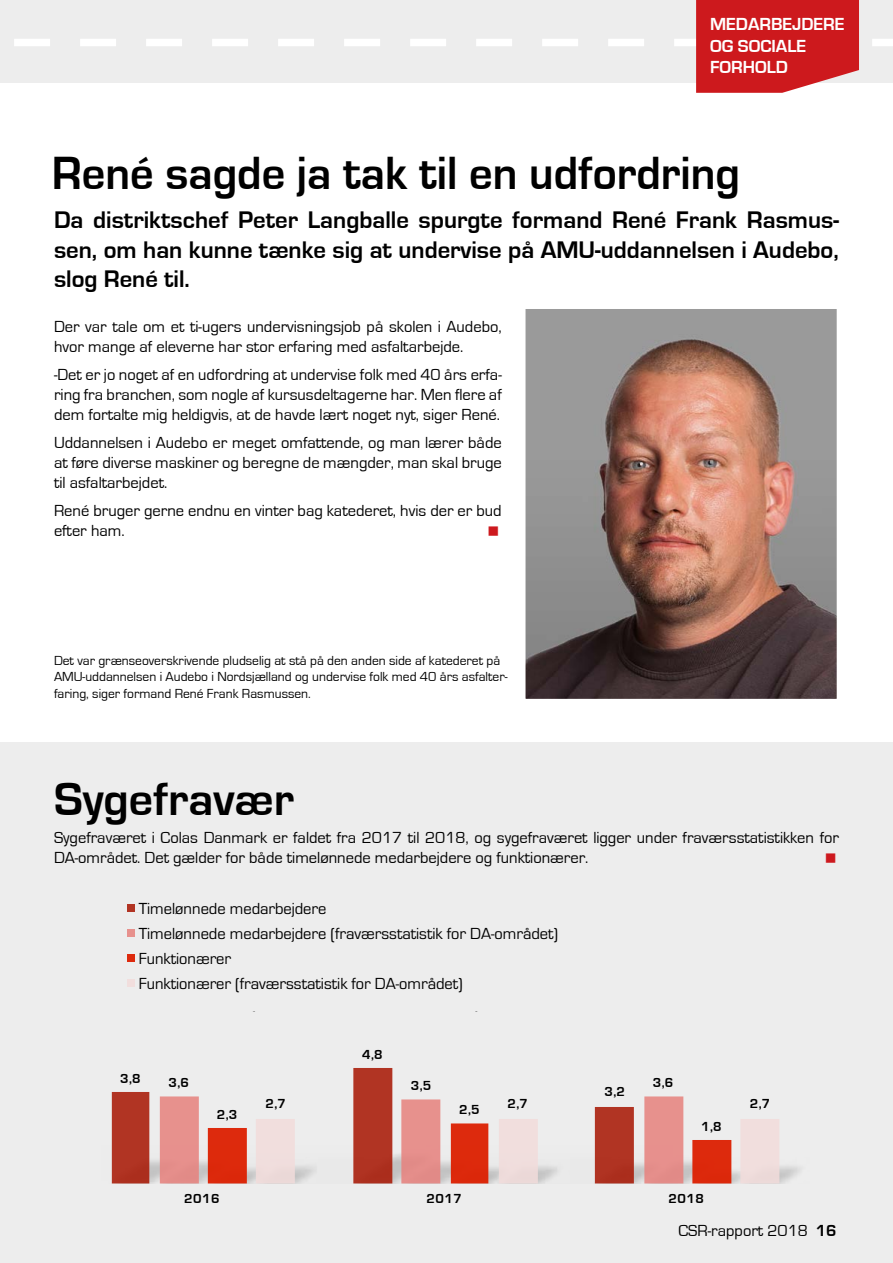
<style>
.page{position:relative;width:893px;height:1263px;background:#fff}
.page>*{position:absolute;margin:0;border:0;box-sizing:border-box;transform-origin:0 0}
.t1{font:700 48px "Eurostile";color:#000}
.t2{font:700 24.75px/29.7px "Eurostile";color:#000;text-align:justify}
.t3{font:700 18px/21.6px "Eurostile";color:#fff}
.t4{font:16.5px/19.8px "Eurostile";color:#000}
.t5{font:13.5px/16.5px "Eurostile";color:#000}
.t6{font:700 13.5px "Eurostile";letter-spacing:.02em;color:#000}
.s1{font-weight:700}
</style>
<div class="page">
<svg style="left:0;top:0;width:893px;height:93px;background:#e9cacb"></svg>
<div style="left:0;top:742px;width:893px;height:521px;background:#ededed"></div>
<svg style="left:111px;top:1068px;width:689px;height:116px"></svg>
<img style="left:526px;top:310px;width:310px;height:388px">
<div style="left:519px;top:303px;width:324px;height:402px;border:6px solid #fff"></div>
<p class="t3" style="left:710px;top:14px;width:136px">MEDARBEJDERE<br>OG SOCIALE<br>FORHOLD</p>
<h1 class="t1" style="left:52px;top:147px;width:690px">René sagde ja tak til en udfordring</h1>
<h2 class="t2" style="left:54px;top:205px;width:786px">Da distriktschef Peter Langballe spurgte formand René Frank Rasmus&shy;sen, om han kunne tænke sig at undervise på AMU-uddannelsen i Audebo, slog René til.</h2>
<p class="t4" style="left:54px;top:317px;width:449px">Der var tale om et ti-ugers undervisningsjob på skolen i Audebo, hvor mange af eleverne har stor erfaring med asfaltarbejde.</p>
<p class="t4" style="left:54px;top:365px;width:449px;text-align:justify">-Det er jo noget af en udfordring at undervise folk med 40 års erfa&shy;ring fra branchen, som nogle af kursusdeltagerne har. Men flere af dem fortalte mig heldigvis, at de havde lært noget nyt, siger René.</p>
<p class="t4" style="left:54px;top:433px;width:449px;text-align:justify">Uddannelsen i Audebo er meget omfattende, og man lærer både at føre diverse maskiner og beregne de mængder, man skal bruge til asfaltarbejdet.</p>
<p class="t4" style="left:54px;top:501px;width:449px">René bruger gerne endnu en vinter bag katederet, hvis der er bud efter ham.</p>
<p class="t5" style="left:54px;top:652px;width:455px">Det var grænseoverskrivende pludselig at stå på den anden side af katederet på<br>AMU-uddannelsen i Audebo i Nordsjælland og undervise folk med 40 års asfalter&shy;faring, siger formand René Frank Rasmussen.</p>
<h1 class="t1" style="left:54px;top:773px;width:241px">Sygefravær</h1>
<p class="t4" style="left:54px;top:828px;width:786px">Sygefraværet i Colas Danmark er faldet fra 2017 til 2018, og sygefraværet ligger under fraværsstatistikken for<br>DA-området. Det gælder for både timelønnede medarbejdere og funktionærer.</p>
<p class="t4" style="left:139px;top:897px;width:421px;line-height:25px">Timelønnede medarbejdere<br>Timelønned medarbejdere (fraværsstatistik for DA-området)<br>Funktionær r<br>Funktionærer (fraværsstatistik for DA-området)</p>
<p class="t4" style="left:155px;top:924px;width:190px">Timelønnede medarbejdere</p>
<p class="t4" style="left:155px;top:970px;width:94px">Funktionærer</p>
<p class="t6" style="left:120px;top:1071px;width:22px">3,8</p>
<p class="t6" style="left:362px;top:1047px;width:22px">4,8</p>
<p class="t6" style="left:169px;top:1076px;width:22px">3,6</p>
<p class="t6" style="left:411px;top:1079px;width:22px">3,5</p>
<p class="t6" style="left:653px;top:1076px;width:22px">3,6</p>
<p class="t6" style="left:217px;top:1107px;width:22px">2,3</p>
<p class="t6" style="left:459px;top:1103px;width:22px">2,5</p>
<p class="t6" style="left:604px;top:1085px;width:22px">3,2</p>
<p class="t6" style="left:265px;top:1097px;width:22px">2,7</p>
<p class="t6" style="left:507px;top:1097px;width:22px">2,7</p>
<p class="t6" style="left:750px;top:1097px;width:22px">2,7</p>
<p class="t6" style="left:701px;top:1119px;width:22px">1,8</p>
<p class="t6" style="left:169px;top:1185px;width:35px">2015</p>
<p class="t6" style="left:411px;top:1185px;width:35px">2016</p>
<p class="t6" style="left:653px;top:1185px;width:35px">2017</p>
<p class="t6" style="left:184px;top:1191px;width:37px">2016</p>
<p class="t6" style="left:426px;top:1191px;width:37px">2017</p>
<p class="t6" style="left:668px;top:1191px;width:37px">2018</p>
<p class="t4" style="left:678px;top:1221px;width:160px">CSR-rapport 2018 <span class="s1">16</span></p>
</div>
